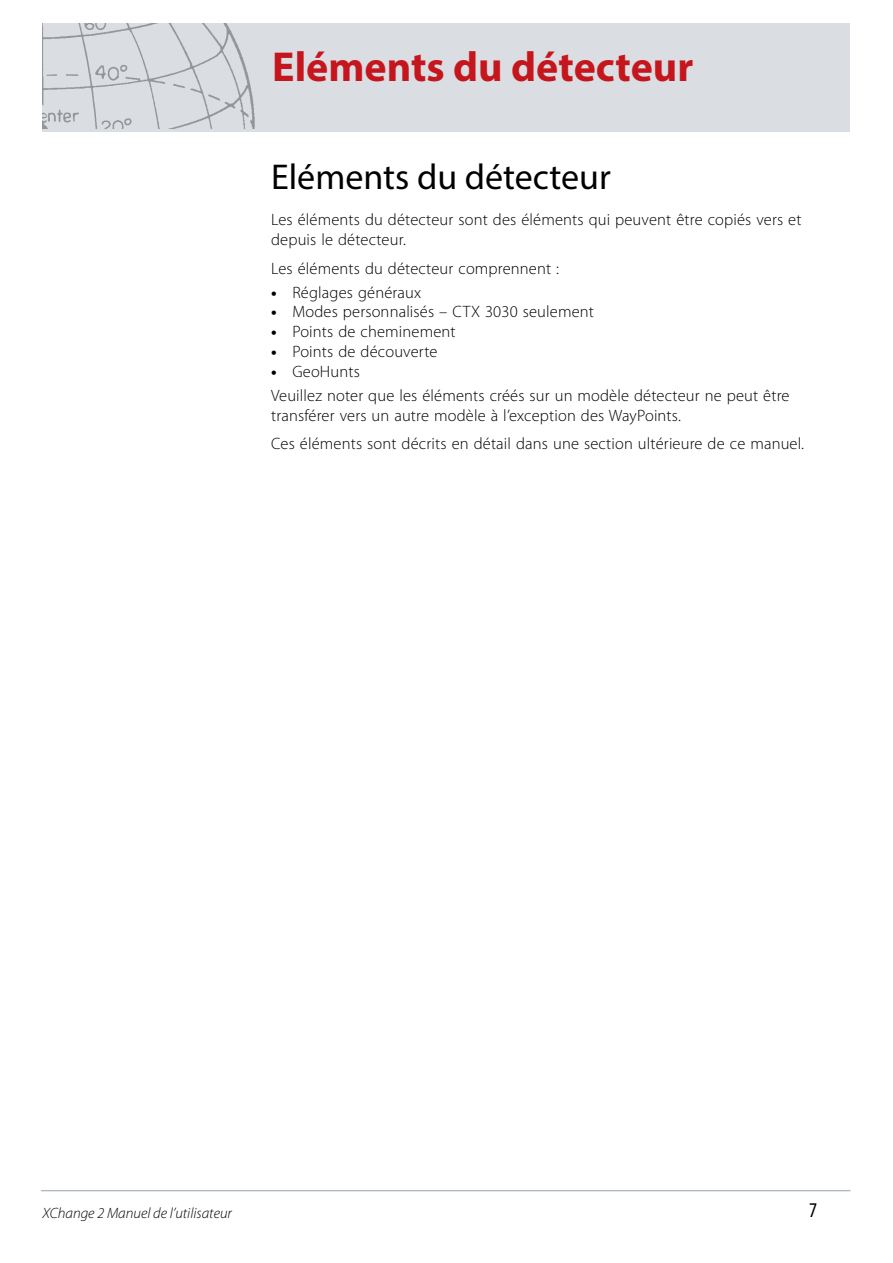
<style>
.page{position:relative;width:893px;height:1263px;background:#fff}
.page>*{position:absolute;margin:0;border:0;box-sizing:border-box;transform-origin:0 0}
.t1{font:700 42px "Myriad Pro";color:#c4161c}
.t2{font:36px "Myriad Pro";color:#000}
.t3{font:condensed 21px "Myriad Pro";color:#000}
.t4{font:300 16.5px/19.8px "Myriad Pro";letter-spacing:.01em;color:#000}
.t5{font:italic 300 15px "Myriad Pro";color:#000}
.s1{font-weight:700}
</style>
<div class="page">
<div style="left:43px;top:23px;width:807px;height:109px;background:#dadde1"></div>
<img style="left:43px;top:23px;width:211px;height:106px">
<hr style="left:41px;top:1190px;width:809px;height:1px;background:#a0adb7">
<h1 class="t1" style="left:272px;top:39px;width:423px">Eléments du détecteur</h1>
<h2 class="t2" style="left:271px;top:154px;width:341px">Eléments du détecteur</h2>
<p class="t4" style="left:271px;top:210px;width:532px">Les éléments du détecteur sont des éléments qui peuvent être copiés vers et depuis le détecteur.</p>
<p class="t4" style="left:271px;top:258px;width:290px">Les éléments du détecteur comprennent :</p>
<p class="t4" style="left:271px;top:282px;width:152px"><span class="s1">•</span> Réglages généraux</p>
<p class="t4" style="left:271px;top:302px;width:324px"><span class="s1">•</span> Modes personnalisés – CTX 3030 seulement</p>
<p class="t4" style="left:271px;top:322px;width:186px"><span class="s1">•</span> Points de cheminement</p>
<p class="t4" style="left:271px;top:342px;width:168px"><span class="s1">•</span> Points de découverte</p>
<p class="t4" style="left:271px;top:360px;width:520px;line-height:24px"><span class="s1">•</span> GeoHunts<br>Veuillez noter que les éléments créés sur un modèle détecteur ne peut être</p>
<p class="t4" style="left:271px;top:401px;width:535px;line-height:28.3px">transférer vers un autre modèle à l’exception des WayPoints.<br>Ces éléments sont décrits en détail dans une section ultérieure de ce manuel.</p>
<p class="t5" style="left:43px;top:1205px;width:191px">XChange 2 Manuel de l’utilisateur</p>
<p class="t3" style="left:809px;top:1197px;width:10px">7</p>
</div>
